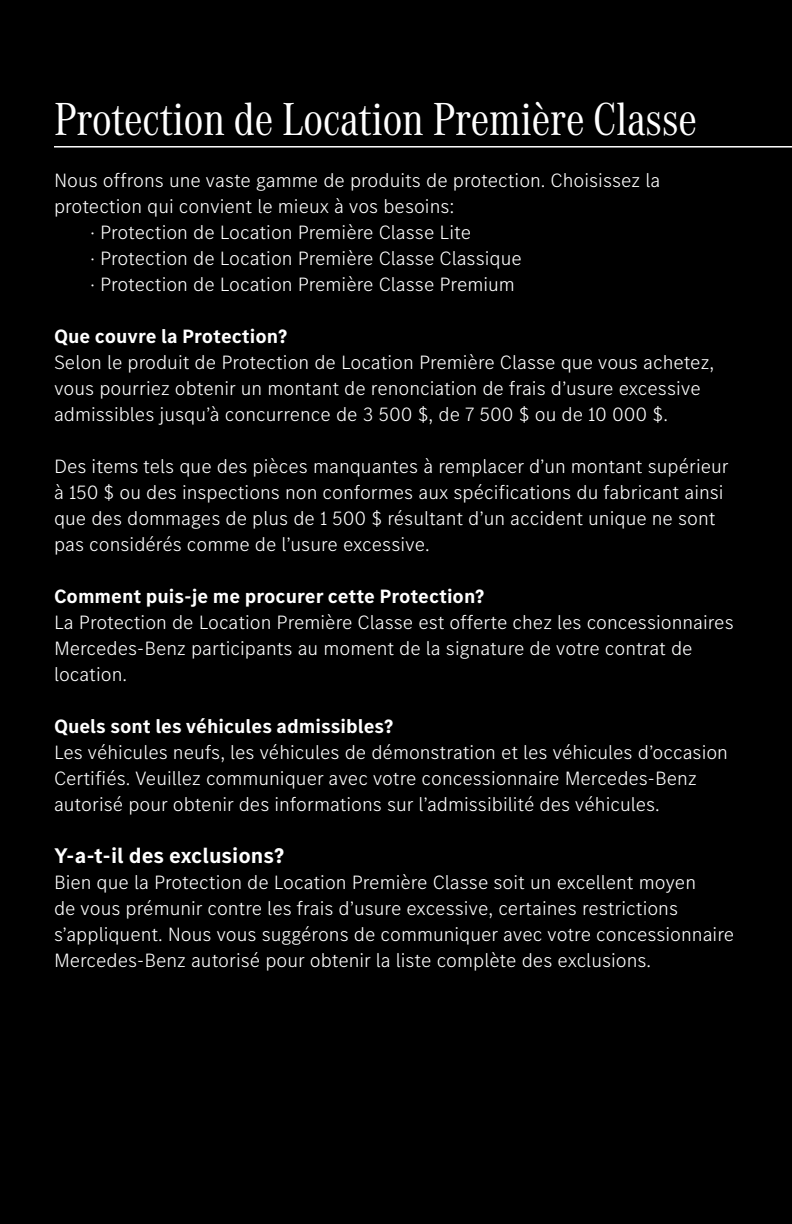
<style>
.page{position:relative;width:792px;height:1224px;background:#000}
.page>*{position:absolute;margin:0;border:0;box-sizing:border-box;transform-origin:0 0}
.t1{font:48px "MB Corpo A Title Cond";color:#fff}
.t2{font:700 22px "MB Corpo S Text";color:#fff}
.t3{font:300 20px/26px "MB Corpo S Text";color:#fff}
.t4{font:700 20px "MB Corpo S Text";color:#fff}
</style>
<div class="page">
<hr style="left:54px;top:146px;width:738px;height:2px;background:#fff">
<p class="t1" style="left:54px;top:88px;width:644px">Protection de Location Première Classe</p>
<p class="t3" style="left:54px;top:167px;width:608px">Nous offrons une vaste gamme de produits de protection. Choisissez la protection qui convient le mieux à vos besoins:</p>
<p class="t3" style="left:90px;top:219px;width:383px">· Protection de Location Première Classe Lite</p>
<p class="t3" style="left:90px;top:245px;width:433px">· Protection de Location Première Classe Classique</p>
<p class="t3" style="left:90px;top:271px;width:426px">· Protection de Location Première Classe Premium</p>
<p class="t4" style="left:54px;top:323px;width:235px">Que couvre la Protection?</p>
<p class="t3" style="left:54px;top:349px;width:662px">Selon le produit de Protection de Location Première Classe que vous achetez, vous pourriez obtenir un montant de renonciation de frais d’usure excessive admissibles jusqu’à concurrence de 3 500 $, de 7 500 $ ou de 10 000 $.</p>
<p class="t3" style="left:54px;top:453px;width:676px">Des items tels que des pièces manquantes à remplacer d’un montant supérieur à 150 $ ou des inspections non conformes aux spécifications du fabricant ainsi que des dommages de plus de 1 500 $ résultant d’un accident unique ne sont pas considérés comme de l’usure excessive.</p>
<p class="t4" style="left:54px;top:583px;width:432px">Comment puis-je me procurer cette Protection?</p>
<p class="t3" style="left:54px;top:609px;width:681px">La Protection de Location Première Classe est offerte chez les concessionnaires</p>
<p class="t3" style="left:54px;top:635px;width:640px">Mercedes-Benz participants au moment de la signature de votre contrat de location.</p>
<p class="t4" style="left:54px;top:713px;width:341px">Quels sont les véhicules admissibles?</p>
<p class="t3" style="left:54px;top:739px;width:676px">Les véhicules neufs, les véhicules de démonstration et les véhicules d’occasion<br>Certifiés. Veuillez communiquer avec votre concessionnaire Mercedes-Benz autorisé pour obtenir des informations sur l’admissibilité des véhicules.</p>
<p class="t2" style="left:54px;top:841px;width:232px">Y-a-t-il des exclusions?</p>
<p class="t3" style="left:54px;top:869px;width:682px">Bien que la Protection de Location Première Classe soit un excellent moyen<br>de vous prémunir contre les frais d’usure excessive, certaines restrictions s’appliquent. Nous vous suggérons de communiquer avec votre concessionnaire Mercedes-Benz autorisé pour obtenir la liste complète des exclusions.</p>
</div>
